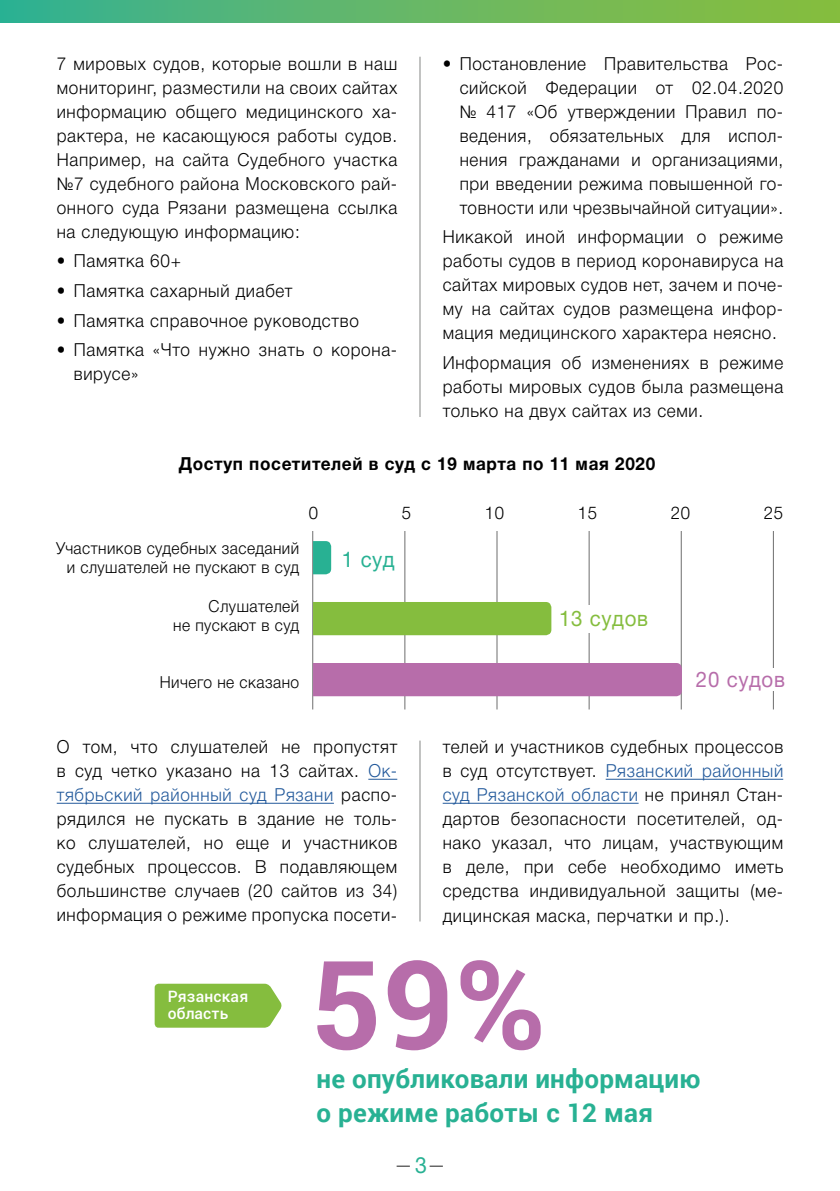
<style>
.page{position:relative;width:840px;height:1191px;background:#fff}
.page>*{position:absolute;margin:0;border:0;box-sizing:border-box;transform-origin:0 0}
.t1{font:700 123.2px "Roboto";color:#b76daa}
.t2{font:700 26px/34px "Roboto";letter-spacing:.01em;color:#28b193}
.t3{font:21.4px "Helvetica Neue Cyr";letter-spacing:.04em;color:#85bd3e;scale:.95 1}
.t4{font:21.4px "Helvetica Neue Cyr";letter-spacing:.04em;color:#b76daa;scale:.95 1}
.t5{font:21.4px "Helvetica Neue Cyr";color:#28b193;scale:.95 1}
.t6{font:300 18px/24px "Helvetica Neue Cyr";letter-spacing:.04em;color:#000;text-align:justify;scale:.95 1}
.t7{font:700 18px "Helvetica Neue Cyr";letter-spacing:.04em;color:#000;scale:.95 1}
.t8{font:300 17.6px "Helvetica Neue Cyr";letter-spacing:.04em;color:#000;scale:.95 1}
.t9{font:300 16.6px/19.6px "Helvetica Neue Cyr";letter-spacing:.03em;color:#000;text-align:right;scale:.94 1}
.t10{font:500 15.6px/17px "Roboto";letter-spacing:.01em;color:#fff}
.t11{font:300 14px "Helvetica Neue Cyr";color:#000;scale:.95 1}
.s1{color:#22599b}
.s2{font-weight:400;font-size:22.4px;color:#28b193}
</style>
<div class="page">
<div style="left:0;top:0;width:839px;height:23px;background:linear-gradient(to right,#37b193,#8ebe3a)"></div>
<svg style="left:154px;top:983px;width:128px;height:44px;background:#8dc14b"></svg>
<hr style="left:419px;top:57px;width:1px;height:360px;background:#868786">
<hr style="left:404px;top:531px;width:1px;height:178px;background:#6e6e6e">
<hr style="left:680px;top:531px;width:1px;height:178px;background:#6e6e6e">
<hr style="left:312px;top:531px;width:1px;height:178px;background:#6e6e6e">
<hr style="left:496px;top:531px;width:1px;height:178px;background:#6e6e6e">
<hr style="left:588px;top:531px;width:1px;height:178px;background:#6e6e6e">
<hr style="left:772px;top:531px;width:1px;height:178px;background:#6e6e6e">
<svg style="left:313px;top:541px;width:18px;height:33px"></svg>
<div style="left:313px;top:602px;width:238px;height:33px;background:#85bd3e"></div>
<div style="left:313px;top:663px;width:368px;height:33px;background:#b76daa"></div>
<div style="left:558px;top:605px;width:91px;height:27px;background:#fff"></div>
<div style="left:695px;top:668px;width:97px;height:22px;background:#fff"></div>
<svg style="left:368px;top:779px;width:29px;height:1px"></svg>
<hr style="left:57px;top:803px;width:277px;height:1px;background:#22599b">
<hr style="left:605px;top:779px;width:177px;height:1px;background:#22599b">
<hr style="left:442px;top:803px;width:196px;height:1px;background:#22599b">
<hr style="left:419px;top:740px;width:1px;height:181px;background:#868786">
<p class="t6" style="left:57px;top:51px;width:360px">7 мировых судов, которые вошли в наш мониторинг, разместили на своих сайтах информацию общего медицинского ха&shy;рактера, не касающуюся работы судов.<br>Например, на сайта Судебного участка №7 судебного района Московского рай&shy;онного суда Рязани размещена ссылка на следующую информацию:</p>
<p class="t6" style="left:57px;top:249px;width:132px">• Памятка 60+</p>
<p class="t6" style="left:57px;top:279px;width:249px">• Памятка сахарный диабет</p>
<p class="t6" style="left:57px;top:308px;width:319px">• Памятка справочное руководство</p>
<p class="t6" style="left:74px;top:338px;width:342px;text-indent:-17px">• Памятка «Что нужно знать о корона&shy;вирусе»</p>
<p class="t6" style="left:459px;top:51px;width:342px;text-indent:-17px">• Постановление Правительства Рос&shy;сийской Федерации от 02.04.2020 № 417 «Об утверждении Правил по&shy;ведения, обязательных для испол&shy;нения гражданами и организациями, при введении режима повышенной го&shy;товности или чрезвычайной ситуации».</p>
<p class="t6" style="left:442px;top:225px;width:360px">Никакой иной информации о режиме работы судов в период коронавируса на сайтах мировых судов нет, зачем и поче&shy;му на сайтах судов размещена инфор&shy;мация медицинского характера неясно.</p>
<p class="t6" style="left:442px;top:351px;width:360px">Информация об изменениях в режиме работы мировых судов была размещена только на двух сайтах из семи.</p>
<p class="t7" style="left:179px;top:454px;width:503px">Доступ посетителей в суд с 19 марта по 11 мая 2020</p>
<p class="t9" style="left:56px;top:538px;width:260px">Участников судебных заседаний и слушателей не пускают в суд</p>
<p class="t9" style="left:173px;top:596px;width:135px">Слушателей<br>не пускают в суд</p>
<p class="t8" style="left:309px;top:503px;width:11px">0</p>
<p class="t8" style="left:401px;top:503px;width:11px">5</p>
<p class="t8" style="left:484px;top:503px;width:22px">10</p>
<p class="t8" style="left:577px;top:503px;width:22px">15</p>
<p class="t8" style="left:670px;top:503px;width:22px">20</p>
<p class="t8" style="left:763px;top:503px;width:22px">25</p>
<p class="t5" style="left:342px;top:547px;width:57px">1 суд</p>
<p class="t3" style="left:558px;top:607px;width:95px">13 судов</p>
<p class="t9" style="left:160px;top:673px;width:150px">Ничего не сказано</p>
<p class="t4" style="left:695px;top:668px;width:95px">20 судов</p>
<p class="t6" style="left:57px;top:735px;width:360px">О том, что слушателей не пропустят в суд четко указано на 13 сайтах. <span class="s1">Ок&shy;тябрьский районный суд Рязани</span> распо&shy;рядился не пускать в здание не толь&shy;ко слушателей, но еще и участников судебных процессов. В подавляющем большинстве случаев (20 сайтов из 34) информация о режиме пропуска посети-</p>
<p class="t6" style="left:442px;top:735px;width:360px">телей и участников судебных процессов в суд отсутствует. <span class="s1">Рязанский районный суд Рязанской области</span> не принял Стан&shy;дартов безопасности посетителей, од&shy;нако указал, что лицам, участвующим в деле, при себе необходимо иметь средства индивидуальной защиты (ме&shy;дицинская маска, перчатки и пр.).</p>
<p class="t10" style="left:168px;top:987px;width:82px">Рязанская область</p>
<h1 class="t1" style="left:310px;top:918px;width:236px">59%</h1>
<h2 class="t2" style="left:316px;top:1060px;width:385px">не опубликовали информацию о режиме работы с 12 мая</h2>
<p class="t11" style="left:397px;top:1157px;width:50px">—<span class="s2">3</span>—</p>
</div>
